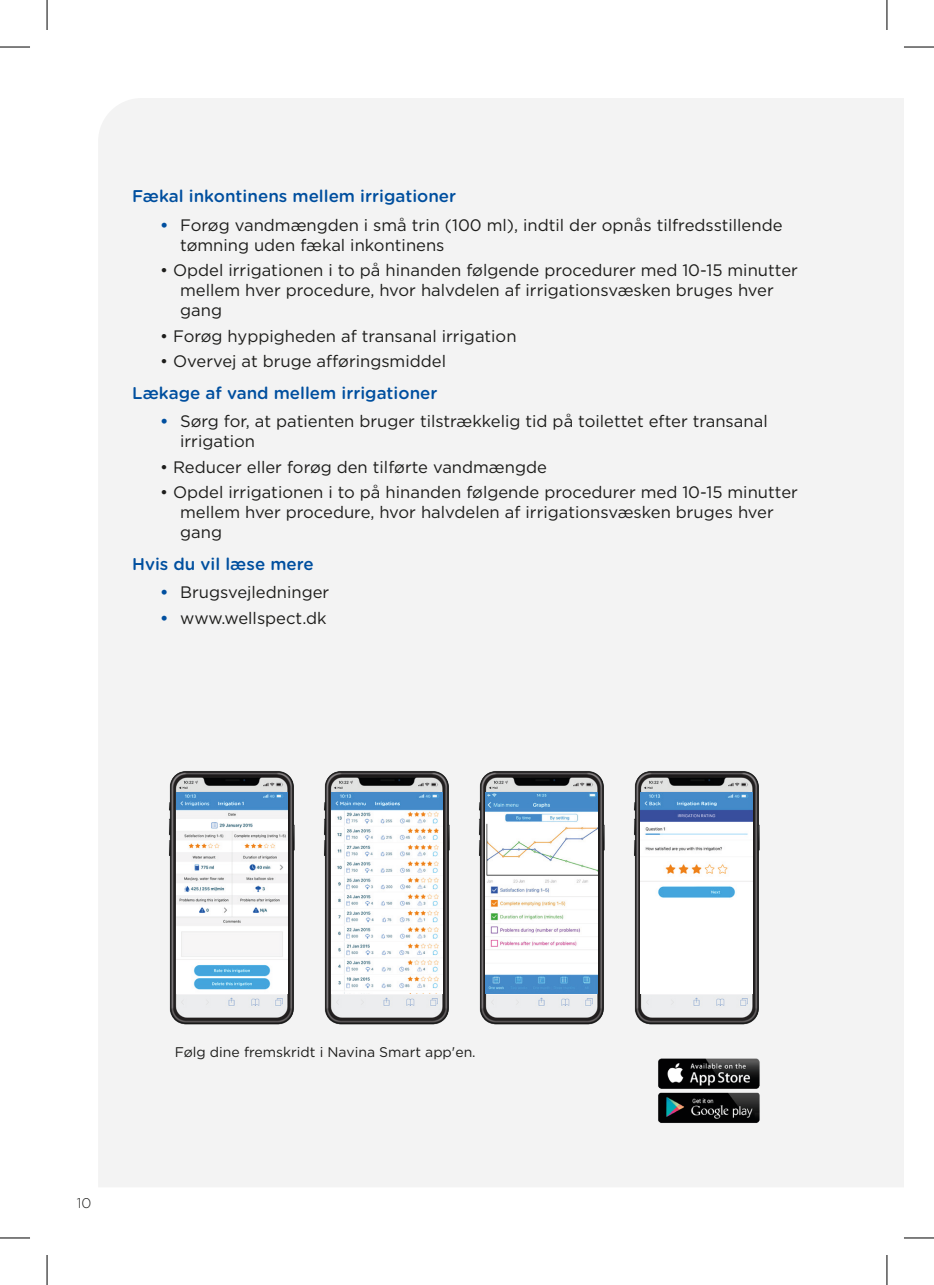
<style>
.page{position:relative;width:934px;height:1285px;background:#fff}
.page>*{position:absolute;margin:0;border:0;box-sizing:border-box;transform-origin:0 0}
.t1{font:500 17px "Gotham Rounded";color:#004f9f}
.t2{font:16.6px/20px "Gotham";color:#1d1d1b}
.t3{font:14px "Gotham";color:#1d1d1b}
.t4{font:300 14px "Gotham Rounded";color:#1d1d1b}
.s1{font-weight:700;color:#004f9f}
</style>
<div class="page">
<div style="left:98px;top:98px;width:805px;height:1089px;background:#f3f3f3"></div>
<img style="left:160px;top:761px;width:146px;height:285px">
<img style="left:176px;top:792px;width:111px;height:201px">
<img style="left:315px;top:761px;width:145px;height:285px">
<img style="left:331px;top:792px;width:111px;height:201px">
<img style="left:470px;top:761px;width:145px;height:285px">
<img style="left:486px;top:792px;width:111px;height:201px">
<img style="left:625px;top:761px;width:145px;height:285px">
<img style="left:640px;top:792px;width:111px;height:201px">
<img style="left:654px;top:1051px;width:107px;height:79px">
<hr style="left:0;top:47px;width:30px;height:1px;background:#000">
<hr style="left:903px;top:47px;width:30px;height:1px;background:#000">
<hr style="left:0;top:1237px;width:30px;height:1px;background:#000">
<hr style="left:903px;top:1237px;width:30px;height:1px;background:#000">
<hr style="left:47px;top:0;width:1px;height:30px;background:#000">
<hr style="left:47px;top:1255px;width:1px;height:30px;background:#000">
<hr style="left:886px;top:0;width:1px;height:30px;background:#000">
<hr style="left:886px;top:1255px;width:1px;height:30px;background:#000">
<p class="t1" style="left:132px;top:184px;width:325px">Fækal inkontinens mellem irrigationer</p>
<p class="t2" style="left:180px;top:215px;width:603px;text-indent:-20px"><span class="s1">•</span> Forøg vandmængden i små trin (100 ml), indtil der opnås tilfredsstillende tømning uden fækal inkontinens</p>
<p class="t2" style="left:180px;top:260px;width:619px;text-indent:-20px">• Opdel irrigationen i to på hinanden følgende procedurer med 10-15 minutter mellem hver procedure, hvor halvdelen af irrigationsvæsken bruges hver gang</p>
<p class="t2" style="left:160px;top:325px;width:358px">• Forøg hyppigheden af transanal irrigation</p>
<p class="t2" style="left:160px;top:351px;width:287px">• Overvej at bruge afføringsmiddel</p>
<p class="t1" style="left:132px;top:380px;width:307px">Lækage af vand mellem irrigationer</p>
<p class="t2" style="left:180px;top:411px;width:588px;text-indent:-20px"><span class="s1">•</span> Sørg for, at patienten bruger tilstrækkelig tid på toilettet efter transanal irrigation</p>
<p class="t2" style="left:160px;top:456px;width:388px">• Reducer eller forøg den tilførte vandmængde</p>
<p class="t2" style="left:180px;top:482px;width:619px;text-indent:-20px">• Opdel irrigationen i to på hinanden følgende procedurer med 10-15 minutter mellem hver procedure, hvor halvdelen af irrigationsvæsken bruges hver gang</p>
<p class="t1" style="left:132px;top:551px;width:183px">Hvis du vil læse mere</p>
<p class="t2" style="left:160px;top:582px;width:170px"><span class="s1">•</span> Brugsvejledninger</p>
<p class="t2" style="left:160px;top:607px;width:168px"><span class="s1">•</span> www.wellspect.dk</p>
<p class="t4" style="left:77px;top:1193px;width:16px">10</p>
<p class="t3" style="left:175px;top:1043px;width:302px">Følg dine fremskridt i Navina Smart app'en.</p>
</div>
